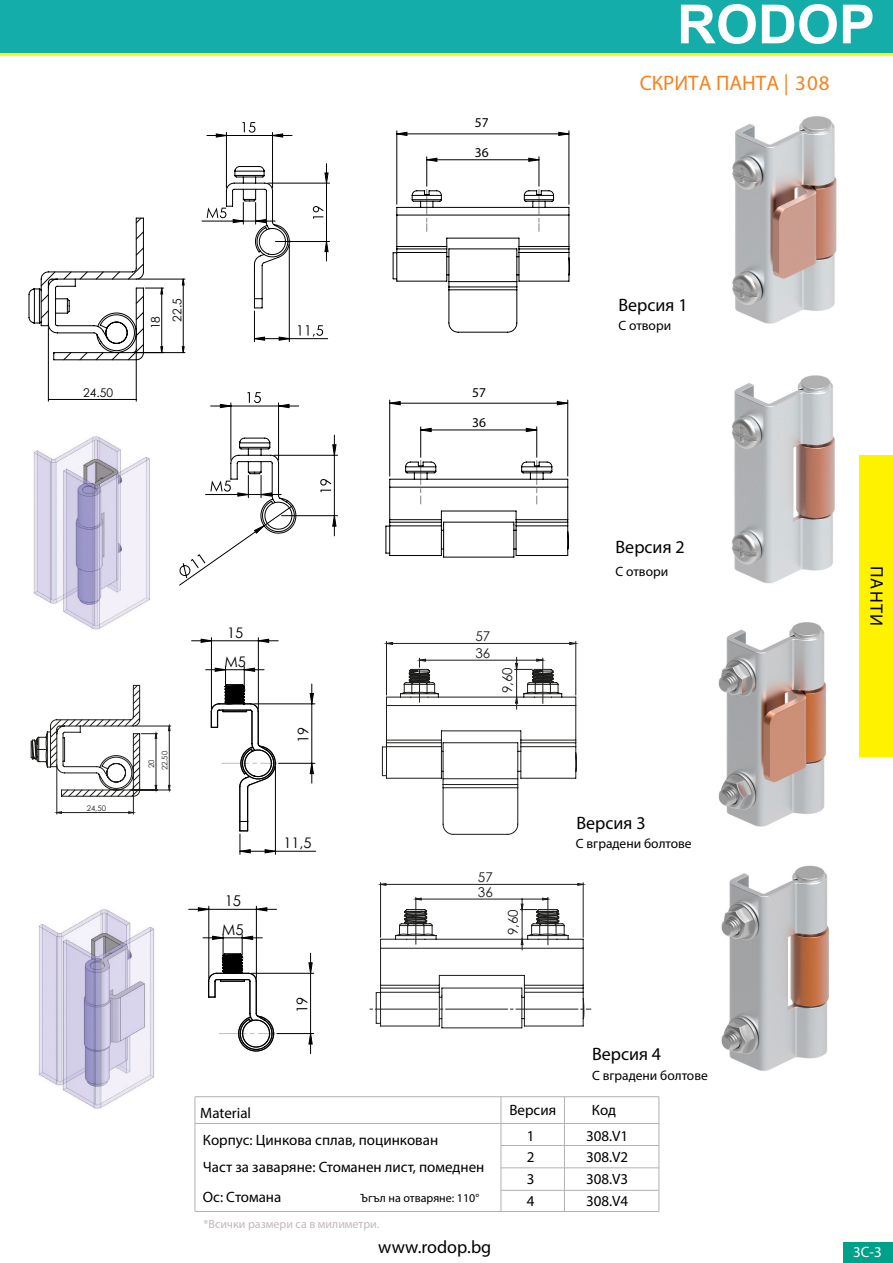
<style>
.page{position:relative;width:893px;height:1263px;background:#fff}
.page>*{position:absolute;margin:0;border:0;box-sizing:border-box;transform-origin:0 0}
.t1{font:700 54px "Arial";color:#fff}
.t2{font:21px "Myriad Pro";color:#f58220}
.t3{font:18px "Myriad Pro";color:#000}
.t4{font:18px "Myriad Pro";letter-spacing:.065em;color:#020403}
.t5{font:15px/25.8px "Myriad Pro";color:#000}
.t6{font:15px "Myriad Pro";color:#fff}
.t7{font:14.85px "Century Gothic";color:#000}
.t8{font:14.55px/29px "Century Gothic";color:#000}
.t9{font:13.5px "Myriad Pro";color:#000}
.t10{font:13.5px "Century Gothic";color:#1d1d1b}
.t11{font:12px "Myriad Pro";color:#c1b8b8}
.t12{font:12px "Myriad Pro";color:#000}
.t13{font:12px "Century Gothic";color:#000}
.t14{font:7.65px/13.4px "Century Gothic";color:#1d1d1b}
</style>
<div class="page">
<div style="left:859px;top:455px;width:34px;height:302px;background:#fff200"></div>
<div style="left:844px;top:1242px;width:49px;height:21px;background:#00a18b"></div>
<div style="left:0;top:0;width:893px;height:53px;background:#14ada9"></div>
<hr style="left:0;top:53px;width:893px;height:3px;background:#ff0">
<hr style="left:289px;top:245px;width:1px;height:97px;background:#000">
<hr style="left:254px;top:311px;width:1px;height:31px;background:#000">
<hr style="left:202px;top:221px;width:41px;height:1px;background:#000">
<svg style="left:207px;top:122px;width:363px;height:219px"></svg>
<hr style="left:48px;top:327px;width:1px;height:74px;background:#000">
<hr style="left:136px;top:351px;width:1px;height:50px;background:#000">
<hr style="left:48px;top:399px;width:88px;height:1px;background:#000">
<hr style="left:134px;top:352px;width:51px;height:1px;background:#000">
<hr style="left:138px;top:279px;width:47px;height:1px;background:#000">
<svg style="left:182px;top:279px;width:3px;height:74px"></svg>
<svg style="left:28px;top:218px;width:136px;height:142px"></svg>
<svg style="left:179px;top:392px;width:390px;height:194px"></svg>
<hr style="left:275px;top:851px;width:41px;height:1px;background:#000">
<hr style="left:279px;top:763px;width:36px;height:1px;background:#000">
<hr style="left:254px;top:703px;width:61px;height:1px;background:#000">
<hr style="left:258px;top:638px;width:1px;height:70px;background:#000">
<hr style="left:211px;top:638px;width:1px;height:70px;background:#000">
<svg style="left:310px;top:684px;width:4px;height:99px"></svg>
<svg style="left:192px;top:638px;width:86px;height:5px"></svg>
<svg style="left:206px;top:667px;width:72px;height:187px"></svg>
<hr style="left:277px;top:1033px;width:37px;height:1px;background:#000">
<hr style="left:252px;top:973px;width:62px;height:1px;background:#000">
<hr style="left:256px;top:906px;width:1px;height:72px;background:#000">
<hr style="left:209px;top:906px;width:1px;height:72px;background:#000">
<svg style="left:308px;top:953px;width:5px;height:101px"></svg>
<svg style="left:189px;top:907px;width:88px;height:4px"></svg>
<svg style="left:203px;top:935px;width:73px;height:117px"></svg>
<img style="left:33px;top:436px;width:118px;height:194px">
<img style="left:38px;top:909px;width:117px;height:200px">
<img style="left:718px;top:622px;width:108px;height:205px">
<hr style="left:501px;top:1145px;width:158px;height:1px;background:#b2b2b1">
<hr style="left:195px;top:1123px;width:464px;height:1px;background:#b2b2b1">
<hr style="left:658px;top:1097px;width:1px;height:114px;background:#b2b2b1">
<hr style="left:195px;top:1097px;width:1px;height:114px;background:#b2b2b1">
<hr style="left:564px;top:1096px;width:1px;height:115px;background:#b2b2b1">
<hr style="left:195px;top:1096px;width:464px;height:1px;background:#b2b2b1">
<hr style="left:501px;top:1167px;width:158px;height:1px;background:#b2b2b1">
<hr style="left:501px;top:1190px;width:158px;height:1px;background:#b2b2b1">
<hr style="left:500px;top:1096px;width:1px;height:115px;background:#b2b2b1">
<hr style="left:195px;top:1211px;width:464px;height:1px;background:#b2b2b1">
<img style="left:732px;top:116px;width:105px;height:208px">
<img style="left:731px;top:375px;width:104px;height:209px">
<img style="left:721px;top:865px;width:108px;height:206px">
<hr style="left:386px;top:641px;width:1px;height:54px;background:#1d1d1b">
<hr style="left:575px;top:641px;width:1px;height:54px;background:#1d1d1b">
<svg style="left:382px;top:642px;width:195px;height:193px"></svg>
<svg style="left:30px;top:685px;width:141px;height:129px"></svg>
<svg style="left:370px;top:883px;width:221px;height:145px"></svg>
<p class="t9" style="left:475px;top:114px;width:15px">57</p>
<p class="t9" style="left:475px;top:144px;width:15px">36</p>
<h1 class="t1" style="left:677px;top:-14px;width:200px">RODOP</h1>
<h2 class="t2" style="left:640px;top:70px;width:191px">СКРИТА ПАНТА | 308</h2>
<p class="t13" style="left:83px;top:384px;width:31px">24.50</p>
<p class="t13" style="left:147px;top:329px;width:15px;rotate:-90deg">18</p>
<p class="t13" style="left:169px;top:322px;width:25px;rotate:-90deg">22.5</p>
<p class="t9" style="left:472px;top:384px;width:15px">57</p>
<p class="t9" style="left:472px;top:414px;width:15px">36</p>
<p class="t3" style="left:618px;top:294px;width:71px">Версия 1</p>
<p class="t9" style="left:618px;top:317px;width:54px">С отвори</p>
<p class="t14" style="left:87px;top:801px;width:21px">24,50</p>
<p class="t14" style="left:145px;top:770px;width:21px;text-indent:2px;rotate:-90deg">20<br>22,50</p>
<p class="t3" style="left:615px;top:536px;width:71px">Версия 2</p>
<p class="t8" style="left:224px;top:618px;width:23px">15<br>M5</p>
<p class="t7" style="left:225px;top:890px;width:18px">15</p>
<p class="t7" style="left:222px;top:919px;width:23px">M5</p>
<p class="t8" style="left:289px;top:743px;width:18px;rotate:-90deg">19</p>
<p class="t8" style="left:283px;top:828px;width:30px">11,5</p>
<p class="t7" style="left:292px;top:1013px;width:18px;rotate:-90deg">19</p>
<p class="t10" style="left:475px;top:627px;width:16px">57</p>
<p class="t10" style="left:475px;top:644px;width:16px">36</p>
<p class="t10" style="left:498px;top:693px;width:28px;rotate:-90deg">9,60</p>
<p class="t10" style="left:478px;top:868px;width:16px">57</p>
<p class="t10" style="left:478px;top:883px;width:16px">36</p>
<p class="t10" style="left:503px;top:935px;width:28px;rotate:-90deg">9,60</p>
<p class="t9" style="left:615px;top:563px;width:54px">С отвори</p>
<p class="t3" style="left:576px;top:812px;width:71px">Версия 3</p>
<p class="t9" style="left:576px;top:835px;width:117px">С вградени болтове</p>
<p class="t3" style="left:592px;top:1043px;width:71px">Версия 4</p>
<p class="t9" style="left:592px;top:1068px;width:117px">С вградени болтове</p>
<p class="t5" style="left:509px;top:1097px;width:48px;text-align:center">Версия<br>1</p>
<p class="t5" style="left:527px;top:1146px;width:9px;line-height:21.3px">2<br>3</p>
<p class="t5" style="left:586px;top:1146px;width:44px;line-height:21.3px">308.V2<br>308.V3</p>
<p class="t5" style="left:527px;top:1188px;width:9px">4</p>
<p class="t5" style="left:586px;top:1188px;width:44px">308.V4</p>
<p class="t5" style="left:200px;top:1099px;width:52px">Material</p>
<p class="t5" style="left:586px;top:1097px;width:44px;text-align:center">Код<br>308.V1</p>
<p class="t5" style="left:203px;top:1127px;width:283px;line-height:26.5px">Корпус: Цинкова сплав, поцинкован<br>Част за заваряне: Стоманен лист, помеднен</p>
<p class="t5" style="left:203px;top:1184px;width:80px">Ос: Cтомана</p>
<p class="t12" style="left:360px;top:1190px;width:120px">Ъгъл на отваряне: 110°</p>
<p class="t11" style="left:204px;top:1216px;width:177px">*Всички размери са в милиметри.</p>
<p class="t3" style="left:378px;top:1236px;width:115px">www.rodop.bg</p>
<p class="t4" style="left:888px;top:565px;width:62px;rotate:90deg">ПАНТИ</p>
<p class="t6" style="left:853px;top:1243px;width:30px">3C-3</p>
</div>
